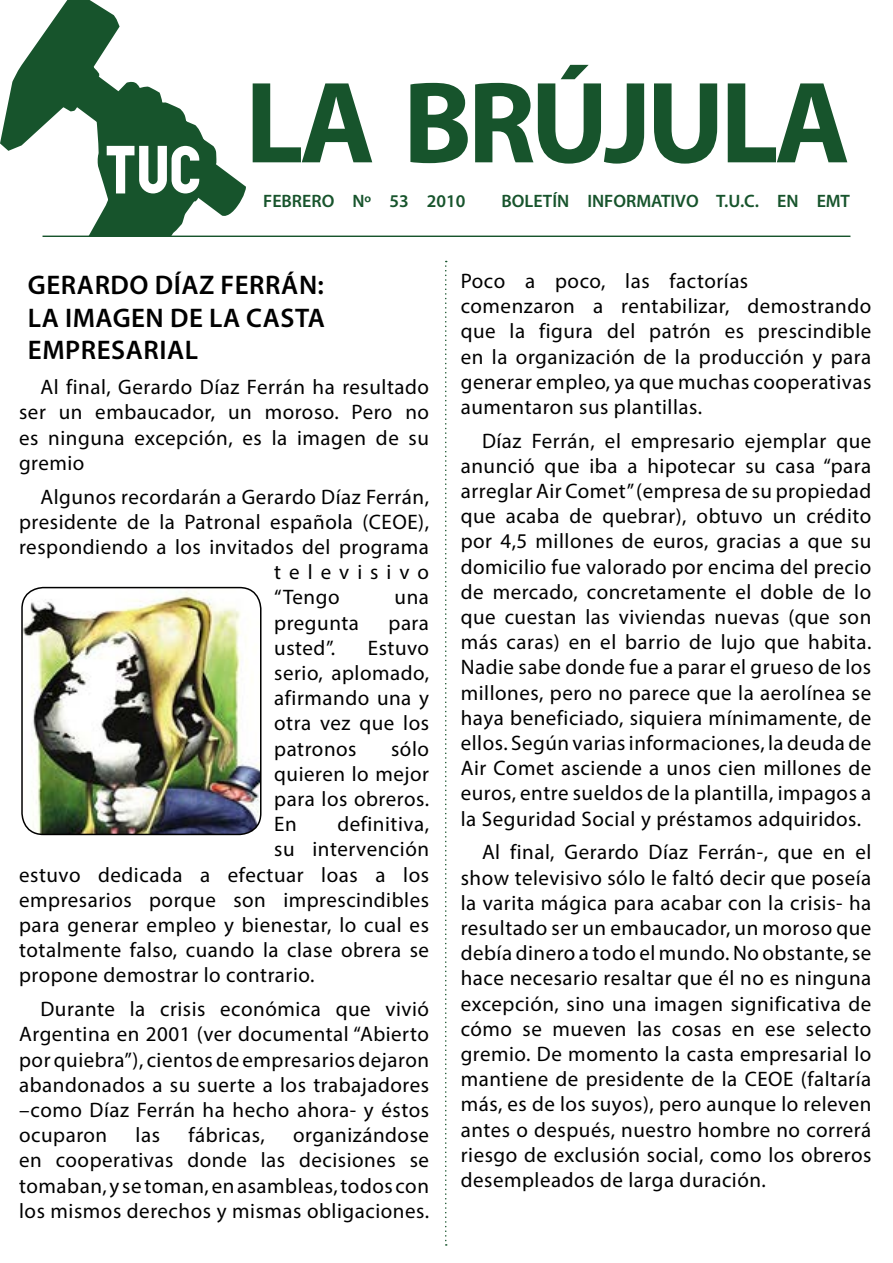
<style>
.page{position:relative;width:893px;height:1263px;background:#fff}
.page>*{position:absolute;margin:0;border:0;box-sizing:border-box;transform-origin:0 0}
.t1{font:700 117px "Myriad Pro";letter-spacing:-.04em;color:#17542c}
.t2{font:600 27px/32.4px "Myriad Pro";letter-spacing:.02em;color:#000;text-align:justify}
.t3{font:21px/25.2px "Myriad Pro";letter-spacing:.025em;color:#000;text-align:justify}
.t4{font:21px "Myriad Pro";letter-spacing:.38em;color:#000}
.t5{font:600 18px "Myriad Pro";color:#17542c}
</style>
<div class="page">
<hr style="left:43px;top:236px;width:807px;height:1px;background:#17542c">
<svg style="left:0;top:0;width:248px;height:237px"></svg>
<svg style="left:445px;top:261px;width:2px;height:985px"></svg>
<img style="left:22px;top:588px;width:239px;height:246px">
<div style="left:21px;top:587px;width:240px;height:248px;border:2px solid #000;border-radius:21px"></div>
<h1 class="t1" style="left:245px;top:47px;width:606px">LA BRÚJULA</h1>
<p class="t5" style="left:263px;top:189px;width:204px">FEBRERO Nº 53 2010</p>
<p class="t5" style="left:501px;top:189px;width:350px">BOLETÍN INFORMATIVO T.U.C. EN EMT</p>
<p class="t2" style="left:28px;top:268px;width:299px">GERARDO DÍAZ FERRÁN:<br>LA IMAGEN DE LA CASTA EMPRESARIAL</p>
<p class="t3" style="left:461px;top:268px;width:412px;text-align:left">Poco a poco, las factorías<br>comenzaron a rentabilizar, demostrando que la figura del patrón es prescindible en la organización de la producción y para generar empleo, ya que muchas cooperativas aumentaron sus plantillas.</p>
<p class="t3" style="left:461px;top:428px;width:412px;text-indent:21px">Díaz Ferrán, el empresario ejemplar que anunció que iba a hipotecar su casa “para arreglar Air Comet” (empresa de su propiedad que acaba de quebrar), obtuvo un crédito por 4,5 millones de euros, gracias a que su domicilio fue valorado por encima del precio de mercado, concretamente el doble de lo que cuestan las viviendas nuevas (que son más caras) en el barrio de lujo que habita.<br>Nadie sabe donde fue a parar el grueso de los millones, pero no parece que la aerolínea se haya beneficiado, siquiera mínimamente, de ellos. Según varias informaciones, la deuda de Air Comet asciende a unos cien millones de euros, entre sueldos de la plantilla, impagos a la Seguridad Social y préstamos adquiridos.</p>
<p class="t3" style="left:461px;top:839px;width:412px;text-indent:21px">Al final, Gerardo Díaz Ferrán-, que en el show televisivo sólo le faltó decir que poseía la varita mágica para acabar con la crisis- ha resultado ser un embaucador, un moroso que debía dinero a todo el mundo. No obstante, se hace necesario resaltar que él no es ninguna excepción, sino una imagen significativa de cómo se mueven las cosas en ese selecto gremio. De momento la casta empresarial lo mantiene de presidente de la CEOE (faltaría más, es de los suyos), pero aunque lo releven antes o después, nuestro hombre no correrá riesgo de exclusión social, como los obreros desempleados de larga duración.</p>
<p class="t3" style="left:19px;top:374px;width:411px;text-indent:21px">Al final, Gerardo Díaz Ferrán ha resultado ser un embaucador, un moroso. Pero no es ninguna excepción, es la imagen de su gremio</p>
<p class="t3" style="left:40px;top:484px;width:390px">Algunos recordarán a Gerardo Díaz Ferrán,</p>
<p class="t3" style="left:19px;top:509px;width:411px">presidente de la Patronal española (CEOE),</p>
<p class="t3" style="left:19px;top:534px;width:411px">respondiendo a los invitados del programa</p>
<p class="t4" style="left:274px;top:559px;width:156px">televisivo</p>
<p class="t3" style="left:274px;top:584px;width:67px">“Tengo</p>
<p class="t3" style="left:395px;top:584px;width:36px">una</p>
<p class="t3" style="left:274px;top:610px;width:86px">pregunta</p>
<p class="t3" style="left:388px;top:610px;width:42px">para</p>
<p class="t3" style="left:274px;top:635px;width:62px">usted”.</p>
<p class="t3" style="left:274px;top:635px;width:156px;text-indent:94px">Estuvo serio, aplomado, afirmando una y otra vez que los patronos</p>
<p class="t3" style="left:274px;top:736px;width:156px;text-indent:117px">sólo quieren lo mejor para los obreros.<br>En</p>
<p class="t3" style="left:337px;top:811px;width:93px">definitiva,</p>
<p class="t3" style="left:274px;top:836px;width:156px">su intervención</p>
<p class="t3" style="left:19px;top:862px;width:411px">estuvo dedicada a efectuar loas a los</p>
<p class="t3" style="left:19px;top:887px;width:411px">empresarios porque son imprescindibles</p>
<p class="t3" style="left:19px;top:912px;width:411px">para generar empleo y bienestar, lo cual es</p>
<p class="t3" style="left:19px;top:937px;width:411px">totalmente falso, cuando la clase obrera se</p>
<p class="t3" style="left:19px;top:962px;width:297px">propone demostrar lo contrario.</p>
<p class="t3" style="left:19px;top:996px;width:411px;text-indent:21px">Durante la crisis económica que vivió Argentina en 2001 (ver documental “Abierto por quiebra”), cientos de empresarios dejaron abandonados a su suerte a los trabajadores –como Díaz Ferrán ha hecho ahora- y éstos ocuparon</p>
<p class="t3" style="left:136px;top:1122px;width:26px">las</p>
<p class="t3" style="left:188px;top:1122px;width:78px">fábricas,</p>
<p class="t3" style="left:19px;top:1122px;width:411px;text-indent:274px">organizándose en cooperativas donde las decisiones se tomaban, y se toman, en asambleas, todos con los mismos derechos y mismas obligaciones.</p>
</div>
